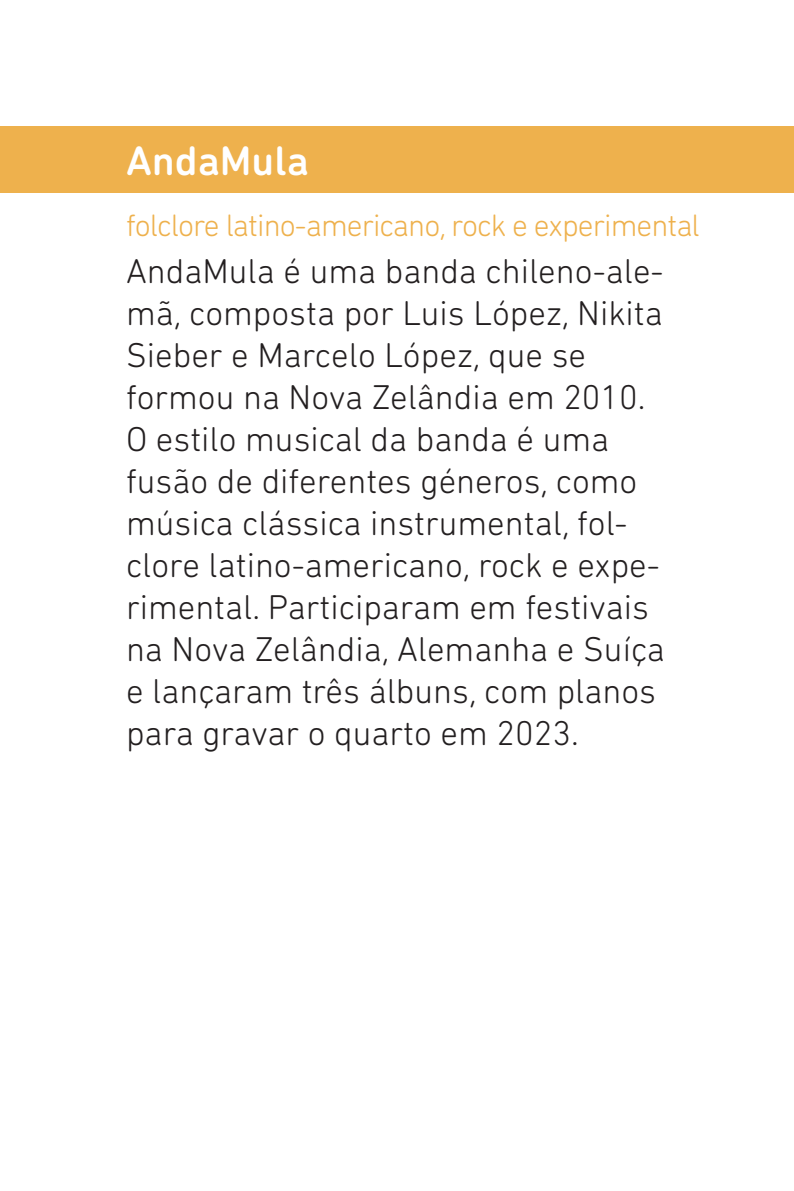
<style>
.page{position:relative;width:794px;height:1191px;background:#fff}
.page>*{position:absolute;margin:0;border:0;box-sizing:border-box;transform-origin:0 0}
.t1{font:500 42px "DIN Next Rounded LT Pro";color:#fff}
.t2{font:300 35px/42px "DIN Next Rounded LT Pro";color:#231f20}
.t3{font:300 31.5px "DIN Next Rounded LT Pro";letter-spacing:-.03em;color:#eeb14d}
</style>
<div class="page">
<div style="left:0;top:126px;width:794px;height:66px;background:#eeb14d"></div>
<p class="t1" style="left:126px;top:136px;width:184px">AndaMula</p>
<p class="t3" style="left:126px;top:207px;width:575px">folclore latino-americano, rock e experimental</p>
<p class="t2" style="left:126px;top:249px;width:540px">AndaMula é uma banda chileno-ale&shy;mã, composta por Luis López, Nikita Sieber e Marcelo López, que se formou na Nova Zelândia em 2010.<br>O estilo musical da banda é uma fusão de diferentes géneros, como música clássica instrumental, fol&shy;clore latino-americano, rock e expe&shy;rimental. Participaram em festivais na Nova Zelândia, Alemanha e Suíça e lançaram três álbuns, com planos para gravar o quarto em 2023.</p>
</div>
